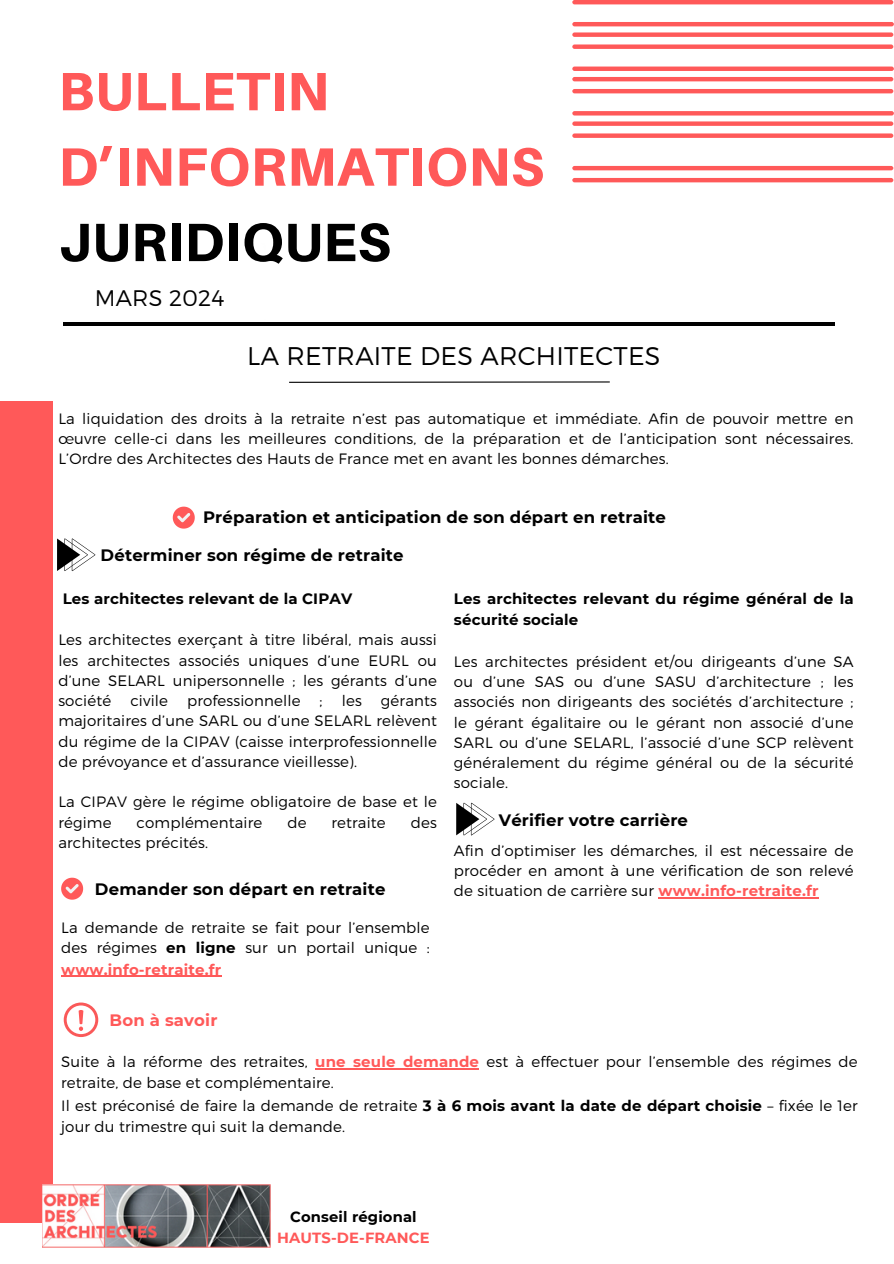
<style>
.page{position:relative;width:894px;height:1264px;background:#fff}
.page>*{position:absolute;margin:0;border:0;box-sizing:border-box;transform-origin:0 0}
.t1{font:800 54px/75.3px "Aileron";letter-spacing:.01em;color:#ff5959}
.t2{font:300 25.5px "Montserrat";letter-spacing:.01em;color:#000}
.t3{font:300 22.5px "Montserrat";letter-spacing:.01em;color:#000}
.t4{font:700 16.5px "Montserrat";letter-spacing:.01em;color:#000}
.t5{font:700 16.5px "Montserrat";letter-spacing:.01em;color:#ff5959}
.t6{font:300 15px/20.2px "Montserrat";letter-spacing:.01em;color:#000;text-align:justify}
.t7{font:700 15px/21.3px "Montserrat";letter-spacing:.01em;color:#000}
.t8{font:700 15px "Montserrat";letter-spacing:.01em;color:#020202}
.t9{font:700 14.7px "Montserrat";letter-spacing:.01em;color:#000}
.t10{font:700 14.7px "Montserrat";letter-spacing:.01em;color:#ff5959}
.s1{color:#000}
.s2{font-weight:700}
.s3{font-weight:700;color:#ff5959}
</style>
<div class="page">
<div style="left:0;top:401px;width:53px;height:821px;background:#ff5959"></div>
<hr style="left:572px;top:0;width:321px;height:4px;background:#ff5959;border-radius:2px">
<div style="left:572px;top:44px;width:321px;height:5px;background:#ff5959;border-radius:2px"></div>
<hr style="left:572px;top:89px;width:321px;height:4px;background:#ff5959;border-radius:2px">
<div style="left:572px;top:133px;width:321px;height:5px;background:#ff5959;border-radius:2px"></div>
<hr style="left:572px;top:178px;width:321px;height:4px;background:#ff5959;border-radius:2px">
<div style="left:572px;top:32px;width:321px;height:5px;background:#ff5959;border-radius:2px"></div>
<hr style="left:572px;top:77px;width:321px;height:4px;background:#ff5959;border-radius:2px">
<div style="left:572px;top:121px;width:321px;height:5px;background:#ff5959;border-radius:2px"></div>
<hr style="left:572px;top:166px;width:321px;height:4px;background:#ff5959;border-radius:2px">
<hr style="left:572px;top:22px;width:321px;height:4px;background:#ff5959;border-radius:2px">
<hr style="left:572px;top:67px;width:321px;height:4px;background:#ff5959;border-radius:2px">
<svg style="left:572px;top:111px;width:321px;height:4px"></svg>
<img style="left:42px;top:1184px;width:229px;height:63px">
<hr style="left:64px;top:322px;width:770px;height:4px;background:#000">
<hr style="left:289px;top:381px;width:320px;height:2px;background:#020202">
<svg style="left:173px;top:506px;width:22px;height:22px"></svg>
<svg style="left:57px;top:538px;width:38px;height:33px"></svg>
<hr style="left:658px;top:897px;width:160px;height:1px;background:#ff5959">
<svg style="left:456px;top:802px;width:38px;height:33px"></svg>
<hr style="left:61px;top:975px;width:160px;height:1px;background:#ff5959">
<svg style="left:64px;top:1002px;width:34px;height:35px"></svg>
<hr style="left:315px;top:1068px;width:164px;height:1px;background:#ff5959">
<svg style="left:61px;top:877px;width:22px;height:22px"></svg>
<h2 class="t1" style="left:58px;top:53px;width:487px">BULLETIN<br>D’INFORMATIONS<br><span class="s1">JURIDIQUES</span></h2>
<p class="t3" style="left:95px;top:283px;width:131px">MARS 2024</p>
<p class="t2" style="left:247px;top:339px;width:414px">LA RETRAITE DES ARCHITECTES</p>
<p class="t6" style="left:58px;top:407px;width:796px">La liquidation des droits à la retraite n’est pas automatique et immédiate. Afin de pouvoir mettre en œuvre celle-ci dans les meilleures conditions, de la préparation et de l’anticipation sont nécessaires.<br>L’Ordre des Architectes des Hauts de France met en avant les bonnes démarches.</p>
<h5 class="t4" style="left:203px;top:507px;width:464px">Préparation et anticipation de son départ en retraite</h5>
<p class="t4" style="left:101px;top:545px;width:304px">Déterminer son régime de retraite</p>
<h4 class="t8" style="left:63px;top:589px;width:291px">Les architectes relevant de la CIPAV</h4>
<p class="t6" style="left:58px;top:629px;width:380px">Les architectes exerçant à titre libéral, mais aussi les architectes associés uniques d’une EURL ou d’une SELARL unipersonnelle ; les gérants d’une société</p>
<p class="t6" style="left:58px;top:690px;width:380px;text-indent:322px">gérants majoritaires d’une SARL ou d’une SELARL relèvent du régime de la CIPAV (caisse interprofessionnelle de prévoyance et d’assurance vieillesse).</p>
<h4 class="t6" style="left:58px;top:791px;width:380px">La CIPAV gère le régime obligatoire de base et le régime</h4>
<p class="t6" style="left:130px;top:690px;width:39px">civile</p>
<p class="t6" style="left:187px;top:690px;width:115px">professionnelle</p>
<p class="t6" style="left:319px;top:690px;width:4px">;</p>
<p class="t6" style="left:341px;top:690px;width:22px">les</p>
<h4 class="t6" style="left:136px;top:811px;width:127px">complémentaire</h4>
<h4 class="t6" style="left:287px;top:811px;width:21px">de</h4>
<h4 class="t6" style="left:331px;top:811px;width:56px">retraite</h4>
<h4 class="t6" style="left:410px;top:811px;width:28px">des</h4>
<h4 class="t6" style="left:58px;top:831px;width:151px">architectes précités.</h4>
<h5 class="t4" style="left:95px;top:879px;width:292px">Demander son départ en retraite</h5>
<h4 class="t6" style="left:61px;top:916px;width:370px;line-height:20.9px">La demande de retraite se fait pour l’ensemble des régimes <span class="s2">en ligne</span> sur un portail unique : <span class="s3">www.info-retraite.fr</span></h4>
<h4 class="t5" style="left:110px;top:1010px;width:109px">Bon à savoir</h4>
<p class="t7" style="left:454px;top:587px;width:401px">Les architectes relevant du régime général de la sécurité sociale</p>
<h3 class="t6" style="left:454px;top:650px;width:401px">Les architectes président et/ou dirigeants d’une SA ou d’une SAS ou d’une SASU d’architecture ; les associés non dirigeants des sociétés d’architecture ; le gérant égalitaire ou le gérant non associé d’une SARL ou d’une SELARL, l’associé d’une SCP relèvent généralement du régime général ou de la sécurité sociale.</h3>
<h5 class="t4" style="left:499px;top:809px;width:190px">Vérifier votre carrière</h5>
<h4 class="t6" style="left:454px;top:839px;width:401px">Afin d’optimiser les démarches, il est nécessaire de procéder en amont à une vérification de son relevé de situation de carrière sur <span class="s3">www.info-retraite.fr</span></h4>
<h5 class="t6" style="left:61px;top:1050px;width:797px;line-height:21.3px">Suite à la réforme des retraites, <span class="s3">une seule demande</span> est à effectuer pour l’ensemble des régimes de retraite, de base et complémentaire.</h5>
<p class="t6" style="left:61px;top:1093px;width:797px;line-height:21.3px">Il est préconisé de faire la demande de retraite <span class="s2">3 à 6 mois avant la date de départ choisie</span> – fixée le 1er jour du trimestre qui suit la demande.</p>
<p class="t9" style="left:290px;top:1207px;width:128px">Conseil régional</p>
<h1 class="t10" style="left:277px;top:1228px;width:154px">HAUTS-DE-FRANCE</h1>
</div>
